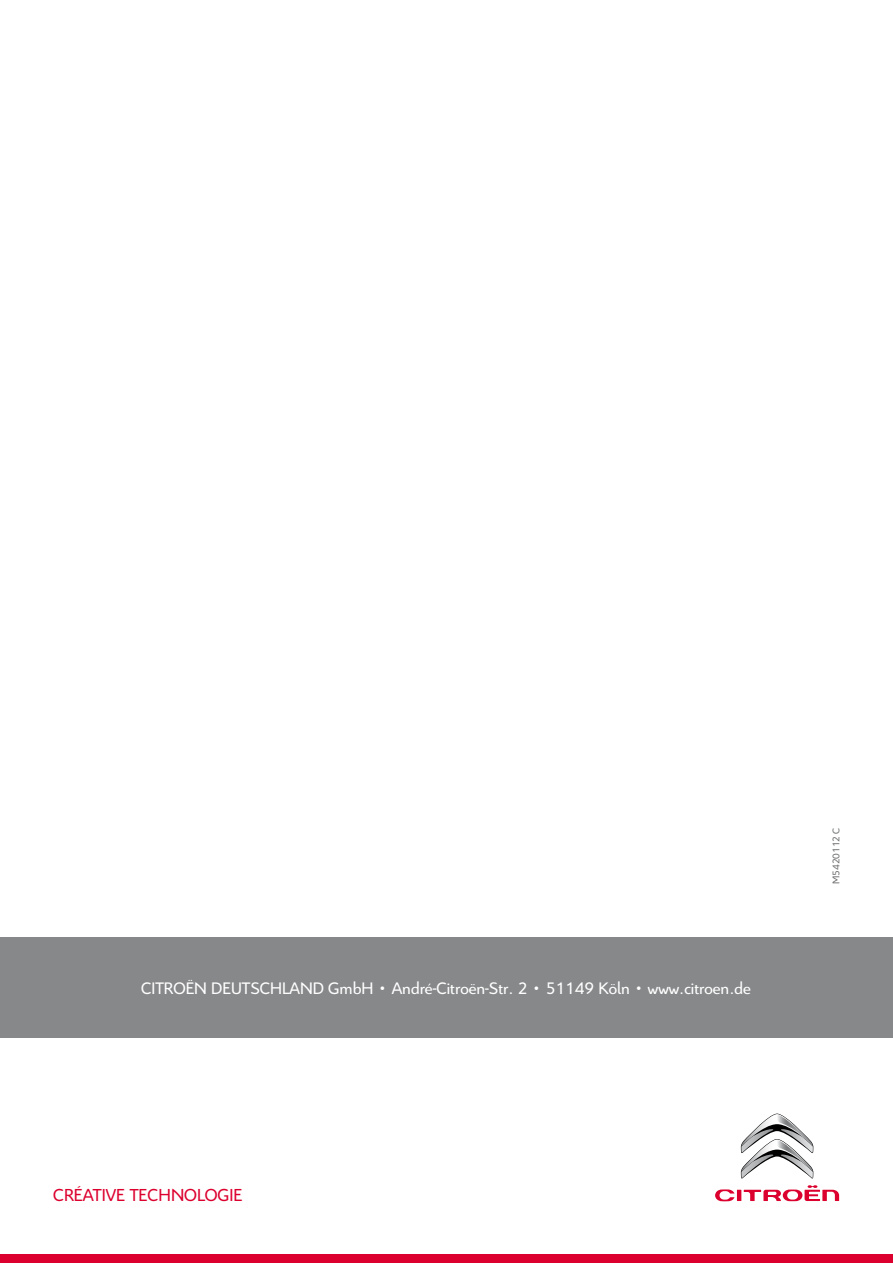
<style>
.page{position:relative;width:893px;height:1263px;background:#fff}
.page>*{position:absolute;margin:0;border:0;box-sizing:border-box;transform-origin:0 0}
.t1{font:18.75px "Citroen";color:#dc002e}
.t2{font:18px "Citroen";color:#fff}
.t3{font:10.5px "Citroen";color:#707172}
</style>
<div class="page">
<div style="left:0;top:937px;width:893px;height:100px;background:#87888a"></div>
<div style="left:0;top:1254px;width:893px;height:9px;background:#dc002e"></div>
<svg style="left:715px;top:1185px;width:124px;height:16px"></svg>
<svg style="left:741px;top:1113px;width:72px;height:65px"></svg>
<p class="t2" style="left:141px;top:978px;width:611px">CITROËN DEUTSCHLAND GmbH • André-Citroën-Str. 2 • 51149 Köln • www.citroen.de</p>
<p class="t1" style="left:53px;top:1184px;width:40px">CrÉativ</p>
<p class="t1" style="left:116px;top:1184px;width:128px">e Tech nologi e</p>
<p class="t3" style="left:830px;top:884px;width:58px;rotate:-90deg">M5420112 C</p>
</div>
